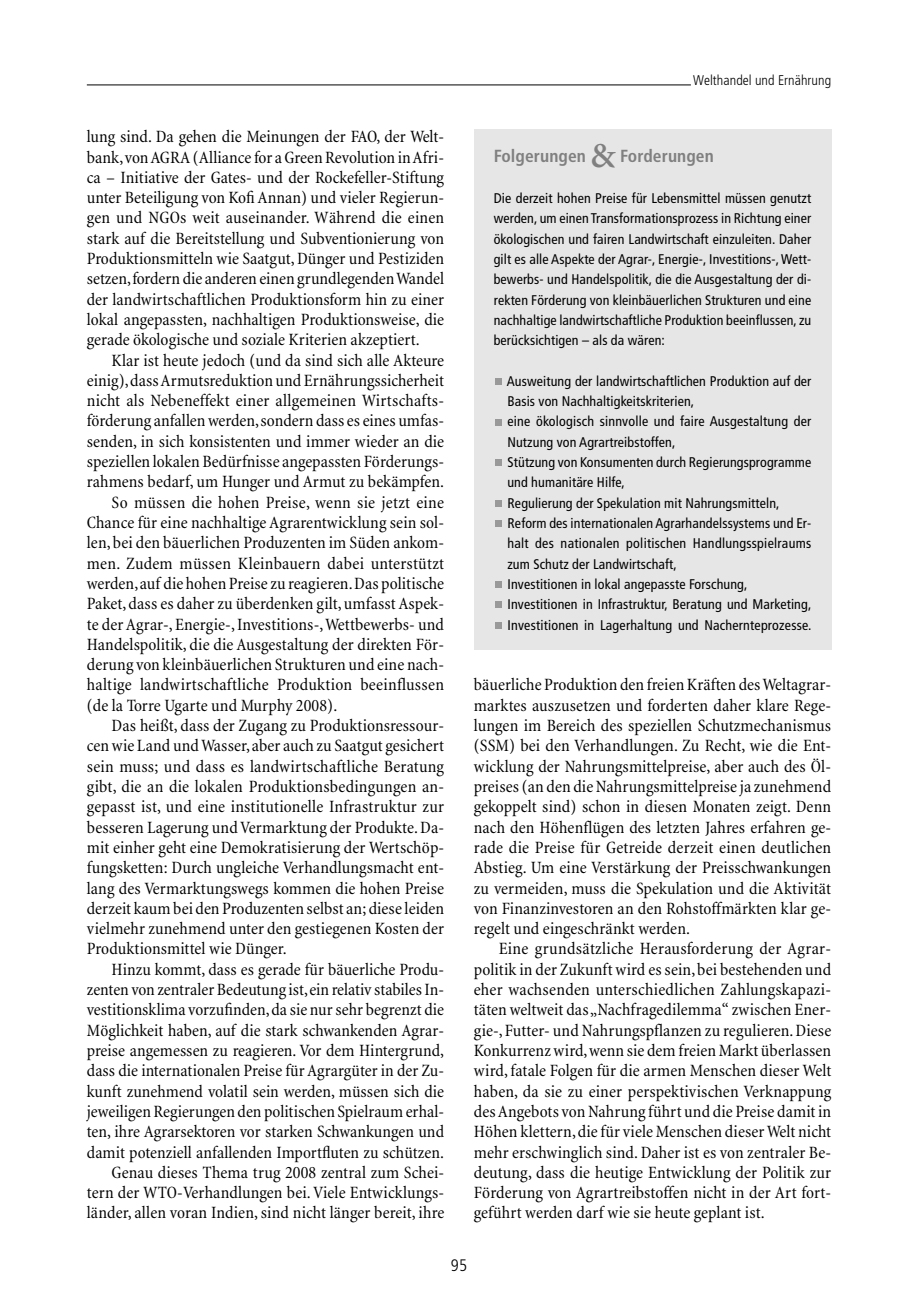
<style>
.page{position:relative;width:918px;height:1315px;background:#fff}
.page>*{position:absolute;margin:0;border:0;box-sizing:border-box;transform-origin:0 0}
.t1{font:condensed 17.5px/20.3px "Minion";letter-spacing:.005em;color:#000;text-align:justify}
.t2{font:700 condensed 17.5px "Frutiger";letter-spacing:.005em;color:#808080}
.t3{font:300 condensed 16.62px "Frutiger";color:#000}
.t4{font:condensed 14px/20.3px "Frutiger";letter-spacing:.01em;color:#000;text-align:justify}
.t5{font:300 condensed 14px "Frutiger";letter-spacing:.005em;color:#000}
.s1{font-family:"Minion";font-weight:600;font-stretch:normal;font-size:35px}
</style>
<div class="page">
<hr style="left:87px;top:85px;width:604px;height:1px;background:#000">
<div style="left:474px;top:129px;width:357px;height:521px;background:#e6e6e6"></div>
<div style="left:495px;top:622px;width:7px;height:6px;background:#999"></div>
<div style="left:495px;top:601px;width:7px;height:7px;background:#999"></div>
<div style="left:495px;top:581px;width:7px;height:7px;background:#999"></div>
<div style="left:495px;top:520px;width:7px;height:7px;background:#999"></div>
<div style="left:495px;top:500px;width:7px;height:7px;background:#999"></div>
<div style="left:495px;top:459px;width:7px;height:7px;background:#999"></div>
<div style="left:495px;top:419px;width:7px;height:6px;background:#999"></div>
<div style="left:495px;top:378px;width:7px;height:7px;background:#999"></div>
<p class="t1" style="left:87px;top:128px;width:359px">lung sind. Da gehen die Meinungen der FAO, der Welt&shy;bank,von AGRA (Alliance for a Green Revolution in Afri&shy;ca – Initiative der Gates- und der Rockefeller-Stiftung unter Beteiligung von Kofi Annan) und vieler Regierun&shy;gen und NGOs weit auseinander. Während die einen stark auf die Bereitstellung und Subventionierung von Produktionsmitteln wie Saatgut, Dünger und Pestiziden setzen,fordern die anderen einen grundlegenden Wandel der landwirtschaftlichen Produktionsform hin zu einer lokal angepassten, nachhaltigen Produktionsweise, die gerade ökologische und soziale Kriterien akzeptiert.</p>
<p class="t1" style="left:112px;top:351px;width:334px">Klar ist heute jedoch (und da sind sich alle Akteure</p>
<p class="t1" style="left:87px;top:372px;width:359px">einig),dass Armutsreduktion und Ernährungssicherheit</p>
<p class="t1" style="left:87px;top:392px;width:359px">nicht als Nebeneffekt einer allgemeinen Wirtschafts-</p>
<p class="t1" style="left:87px;top:412px;width:359px">förderung anfallen werden,sondern dass es eines umfas-</p>
<p class="t1" style="left:87px;top:432px;width:359px">senden, in sich konsistenten und immer wieder an die</p>
<p class="t1" style="left:87px;top:453px;width:359px">speziellen lokalen Bedürfnisse angepassten Förderungs-</p>
<p class="t1" style="left:87px;top:473px;width:359px">rahmens bedarf, um Hunger und Armut zu bekämpfen.</p>
<p class="t1" style="left:112px;top:493px;width:334px">So müssen die hohen Preise, wenn sie jetzt eine</p>
<p class="t1" style="left:87px;top:514px;width:359px">Chance für eine nachhaltige Agrarentwicklung sein sol-</p>
<p class="t1" style="left:87px;top:534px;width:359px">len,bei den bäuerlichen Produzenten im Süden ankom-</p>
<p class="t1" style="left:87px;top:554px;width:359px">men. Zudem müssen Kleinbauern dabei unterstützt</p>
<p class="t1" style="left:87px;top:575px;width:359px">werden,auf die hohen Preise zu reagieren.Das politische</p>
<p class="t1" style="left:87px;top:595px;width:359px">Paket,dass es daher zu überdenken gilt,umfasst Aspek-</p>
<p class="t1" style="left:87px;top:615px;width:359px">te der Agrar-, Energie-, Investitions-,Wettbewerbs- und</p>
<p class="t1" style="left:87px;top:635px;width:359px">Handelspolitik, die die Ausgestaltung der direkten För-</p>
<p class="t1" style="left:87px;top:656px;width:359px">derung von kleinbäuerlichen Strukturen und eine nach-</p>
<p class="t1" style="left:87px;top:676px;width:359px">haltige landwirtschaftliche Produktion beeinflussen</p>
<p class="t1" style="left:87px;top:696px;width:252px">(de la Torre Ugarte und Murphy 2008).</p>
<p class="t1" style="left:112px;top:717px;width:334px">Das heißt, dass der Zugang zu Produktionsressour-</p>
<p class="t1" style="left:87px;top:737px;width:359px">cen wie Land und Wasser,aber auch zu Saatgut gesichert</p>
<p class="t1" style="left:87px;top:757px;width:359px">sein muss; und dass es landwirtschaftliche Beratung</p>
<p class="t1" style="left:87px;top:778px;width:359px">gibt, die an die lokalen Produktionsbedingungen an-</p>
<p class="t1" style="left:87px;top:798px;width:359px">gepasst ist, und eine institutionelle Infrastruktur zur</p>
<p class="t1" style="left:87px;top:818px;width:359px">besseren Lagerung und Vermarktung der Produkte. Da-</p>
<p class="t1" style="left:87px;top:838px;width:359px">mit einher geht eine Demokratisierung der Wertschöp-</p>
<p class="t1" style="left:87px;top:859px;width:359px">fungsketten: Durch ungleiche Verhandlungsmacht ent-</p>
<p class="t1" style="left:87px;top:879px;width:359px">lang des Vermarktungswegs kommen die hohen Preise</p>
<p class="t1" style="left:87px;top:899px;width:359px">derzeit kaum bei den Produzenten selbst an; diese leiden</p>
<p class="t1" style="left:87px;top:920px;width:359px">vielmehr zunehmend unter den gestiegenen Kosten der</p>
<p class="t1" style="left:87px;top:940px;width:201px">Produktionsmittel wie Dünger.</p>
<p class="t1" style="left:112px;top:960px;width:334px">Hinzu kommt, dass es gerade für bäuerliche Produ-</p>
<p class="t1" style="left:87px;top:981px;width:359px">zenten von zentraler Bedeutung ist,ein relativ stabiles In-</p>
<p class="t1" style="left:87px;top:1001px;width:359px">vestitionsklima vorzufinden,da sie nur sehr begrenzt die</p>
<p class="t1" style="left:87px;top:1021px;width:359px">Möglichkeit haben, auf die stark schwankenden Agrar-</p>
<p class="t1" style="left:87px;top:1041px;width:359px">preise angemessen zu reagieren. Vor dem Hintergrund,</p>
<p class="t1" style="left:87px;top:1062px;width:359px">dass die internationalen Preise für Agrargüter in der Zu-</p>
<p class="t1" style="left:87px;top:1082px;width:359px">kunft zunehmend volatil sein werden, müssen sich die</p>
<p class="t1" style="left:87px;top:1102px;width:359px">jeweiligen Regierungen den politischen Spielraum erhal-</p>
<p class="t1" style="left:87px;top:1123px;width:359px">ten, ihre Agrarsektoren vor starken Schwankungen und</p>
<p class="t1" style="left:87px;top:1143px;width:359px">damit potenziell anfallenden Importfluten zu schützen.</p>
<p class="t1" style="left:112px;top:1163px;width:334px">Genau dieses Thema trug 2008 zentral zum Schei-</p>
<p class="t1" style="left:87px;top:1184px;width:359px">tern der WTO-Verhandlungen bei. Viele Entwicklungs-</p>
<p class="t1" style="left:87px;top:1204px;width:359px">länder, allen voran Indien, sind nicht länger bereit, ihre</p>
<p class="t5" style="left:693px;top:75px;width:139px">Welthandel und Ernährung</p>
<p class="t2" style="left:494px;top:149px;width:221px">Folgerungen <span class="s1">&amp;</span> Forderungen</p>
<p class="t4" style="left:494px;top:189px;width:319px">Die derzeit hohen Preise für Lebensmittel müssen genutzt werden, um einen Transformationsprozess in Richtung einer ökologischen und fairen Landwirtschaft einzuleiten. Daher gilt es alle Aspekte der Agrar-, Energie-, Investitions-, Wett&shy;bewerbs- und Handelspolitik, die die Ausgestaltung der di&shy;rekten Förderung von kleinbäuerlichen Strukturen und eine nachhaltige landwirtschaftliche Produktion beeinflussen, zu berücksichtigen – als da wären:</p>
<p class="t4" style="left:507px;top:372px;width:306px;text-align:left">Ausweitung der landwirtschaftlichen Produktion auf der Basis von Nachhaltigkeitskriterien,<br>eine ökologisch sinnvolle und faire Ausgestaltung der Nutzung von Agrartreibstoffen,<br>Stützung von Konsumenten durch Regierungsprogramme und humanitäre Hilfe,<br>Regulierung der Spekulation mit Nahrungsmitteln, Reform des internationalen Agrarhandelssystems und Er&shy;halt des nationalen politischen Handlungsspielraums zum Schutz der Landwirtschaft,<br>Investitionen in lokal angepasste Forschung, Investitionen in Infrastruktur, Beratung und Marketing, Investitionen in Lagerhaltung und Nachernteprozesse.</p>
<p class="t1" style="left:474px;top:676px;width:359px">bäuerliche Produktion den freien Kräften des Weltagrar&shy;marktes auszusetzen und forderten daher klare Rege&shy;lungen im Bereich des speziellen Schutzmechanismus (SSM) bei den Verhandlungen. Zu Recht, wie die Ent&shy;wicklung der Nahrungsmittelpreise, aber auch des Öl&shy;preises (an den die Nahrungsmittelpreise ja zunehmend gekoppelt sind) schon in diesen Monaten zeigt. Denn nach den Höhenflügen des letzten Jahres erfahren ge&shy;rade die Preise für Getreide derzeit einen deutlichen Abstieg. Um eine Verstärkung der Preisschwankungen zu vermeiden, muss die Spekulation und die Aktivität von Finanzinvestoren an den Rohstoffmärkten klar ge&shy;regelt und eingeschränkt werden.</p>
<p class="t1" style="left:474px;top:940px;width:359px;text-indent:25px">Eine grundsätzliche Herausforderung der Agrar&shy;politik in der Zukunft wird es sein,bei bestehenden und eher wachsenden unterschiedlichen Zahlungskapazi&shy;täten weltweit das „Nachfragedilemma“ zwischen Ener&shy;gie-,Futter- und Nahrungspflanzen zu regulieren.Diese Konkurrenz wird,wenn sie dem freien Markt überlassen wird, fatale Folgen für die armen Menschen dieser Welt haben, da sie zu einer perspektivischen Verknappung des Angebots von Nahrung führt und die Preise damit in Höhen klettern,die für viele Menschen dieser Welt nicht mehr erschwinglich sind. Daher ist es von zentraler Be&shy;deutung, dass die heutige Entwicklung der Politik zur Förderung von Agrartreibstoffen nicht in der Art fort&shy;geführt werden darf wie sie heute geplant ist.</p>
<p class="t3" style="left:451px;top:1258px;width:18px">95</p>
</div>
